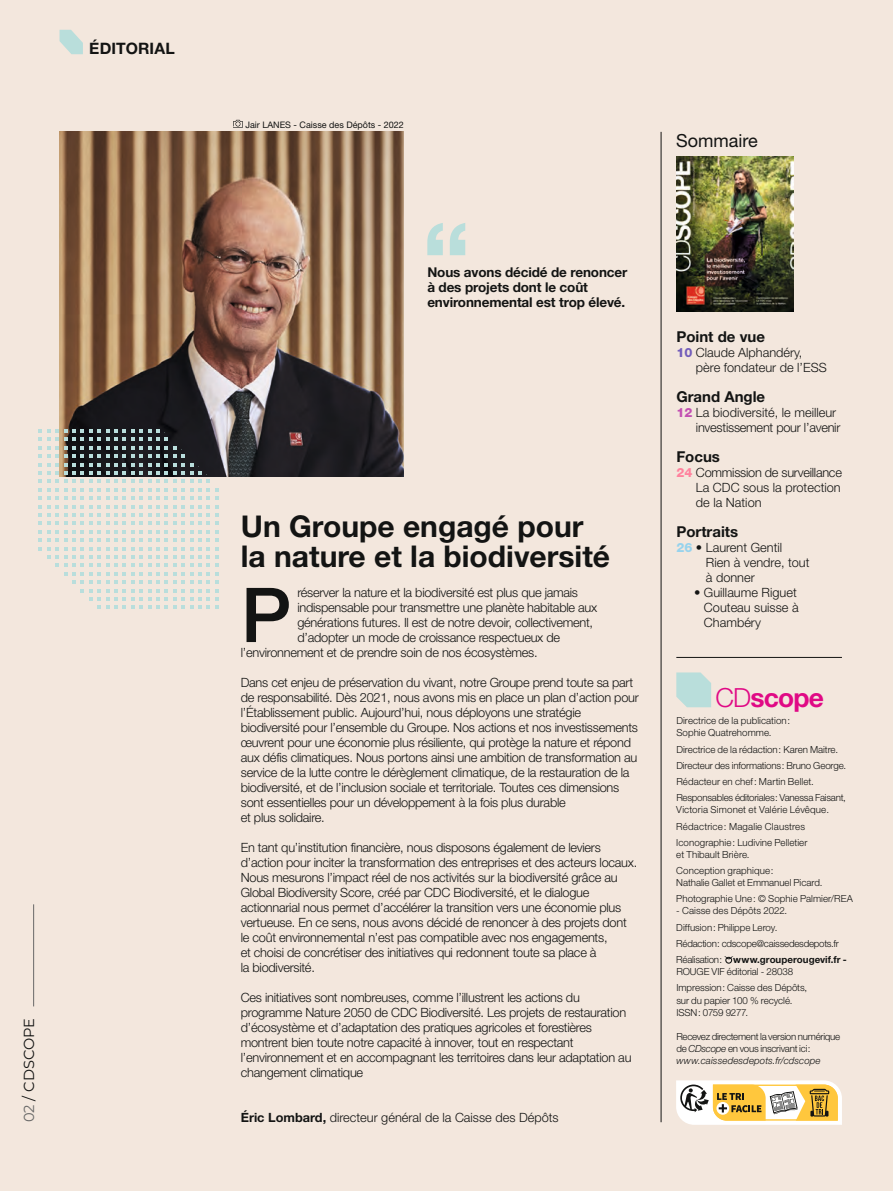
<style>
.page{position:relative;width:893px;height:1191px;background:#f3e7dd}
.page>*{position:absolute;margin:0;border:0;box-sizing:border-box;transform-origin:0 0}
.t1{font:500 75.75px "Helvetica Neue LT Std";color:#131413}
.t2{font:700 30px/30px "Helvetica Neue LT Std";color:#131413}
.t3{font:700 26.4px "Helvetica Neue LT Std";letter-spacing:-.03em;color:#e00985}
.t4{font:18px "Helvetica Neue LT Std";color:#131413}
.t5{font:700 15.75px "Helvetica Neue LT Std";letter-spacing:.01em;color:#131413}
.t6{font:700 15px "Helvetica Neue LT Std";color:#131413}
.t7{font:14.55px "Montserrat";color:#131413}
.t8{font:700 13.5px/15px "Helvetica Neue LT Std";letter-spacing:-.01em;color:#131413}
.t9{font:300 12.75px/15px "Helvetica Neue LT Std";letter-spacing:-.02em;color:#131413}
.t10{font:300 12.75px/15px "Helvetica Neue LT Std";color:#131413}
.t11{font:300 9.75px/16.2px "Helvetica Neue LT Std";letter-spacing:-.005em;color:#131413}
.t12{font:300 9.75px/12px "Helvetica Neue LT Std";letter-spacing:-.03em;color:#131413}
.t13{font:9px "Helvetica Neue LT Std";color:#131413}
.s1{color:#686867}
.s2{font-weight:700}
.s3{font-weight:800;color:#735dba}
.s4{font-weight:800;color:#c250b2}
.s5{font-weight:800;color:#ff839e}
.s6{font-weight:800;color:#97d3ed}
.s7{font-weight:300}
.s8{font-style:italic}
</style>
<div class="page">
<img style="left:60px;top:132px;width:344px;height:344px">
<svg style="left:39px;top:429px;width:179px;height:180px"></svg>
<svg style="left:724px;top:956px;width:9px;height:7px"></svg>
<svg style="left:676px;top:672px;width:35px;height:35px"></svg>
<img style="left:676px;top:157px;width:117px;height:154px">
<hr style="left:661px;top:132px;width:1px;height:990px;background:#131413">
<hr style="left:676px;top:657px;width:166px;height:1px;background:#131413">
<svg style="left:427px;top:223px;width:38px;height:32px"></svg>
<svg style="left:233px;top:120px;width:10px;height:8px"></svg>
<svg style="left:676px;top:1080px;width:166px;height:44px;background:#dfca97"></svg>
<hr style="left:33px;top:904px;width:1px;height:102px;background:#686867">
<svg style="left:60px;top:30px;width:23px;height:24px"></svg>
<p class="t5" style="left:89px;top:39px;width:87px">ÉDITORIAL</p>
<p class="t7" style="left:19px;top:1122px;width:106px;rotate:-90deg"><span class="s1">02</span> / CDSCOPE</p>
<p class="t13" style="left:245px;top:119px;width:160px">Jair LANES - Caisse des Dépôts - 2022</p>
<h3 class="t4" style="left:676px;top:130px;width:83px">Sommaire</h3>
<p class="t8" style="left:427px;top:264px;width:202px">Nous avons décidé de renoncer à des projets dont le coût environnemental est trop élevé.</p>
<h2 class="t2" style="left:241px;top:510px;width:371px">Un Groupe engagé pour la nature et la biodiversité</h2>
<h1 class="t1" style="left:241px;top:570px;width:52px">P</h1>
<p class="t9" style="left:297px;top:585px;width:282px">réserver la nature et la biodiversité est plus que jamais</p>
<p class="t9" style="left:297px;top:600px;width:301px">indispensable pour transmettre une planète habitable aux</p>
<p class="t9" style="left:297px;top:614px;width:297px">générations futures. Il est de notre devoir, collectivement,</p>
<p class="t9" style="left:297px;top:629px;width:264px">d’adopter un mode de croissance respectueux de</p>
<p class="t9" style="left:241px;top:644px;width:298px">l’environnement et de prendre soin de nos écosystèmes.</p>
<p class="t9" style="left:241px;top:674px;width:399px">Dans cet enjeu de préservation du vivant, notre Groupe prend toute sa part de responsabilité. Dès 2021, nous avons mis en place un plan d’action pour l’Établissement public. Aujourd’hui, nous déployons une stratégie biodiversité pour l’ensemble du Groupe. Nos actions et nos investissements œuvrent pour une économie plus résiliente, qui protège la nature et répond aux défis climatiques. Nous portons ainsi une ambition de transformation au service de la lutte contre le dérèglement climatique, de la restauration de la biodiversité, et de l’inclusion sociale et territoriale. Toutes ces dimensions sont essentielles pour un développement à la fois plus durable<br>et plus solidaire.</p>
<p class="t9" style="left:241px;top:839px;width:398px">En tant qu’institution financière, nous disposons également de leviers d’action pour inciter la transformation des entreprises et des acteurs locaux.<br>Nous mesurons l’impact réel de nos activités sur la biodiversité grâce au Global Biodiversity Score, créé par CDC Biodiversité, et le dialogue actionnarial nous permet d’accélérer la transition vers une économie plus vertueuse. En ce sens, nous avons décidé de renoncer à des projets dont le coût environnemental n’est pas compatible avec nos engagements,<br>et choisi de concrétiser des initiatives qui redonnent toute sa place à<br>la biodiversité.</p>
<p class="t9" style="left:241px;top:989px;width:392px">Ces initiatives sont nombreuses, comme l’illustrent les actions du programme Nature 2050 de CDC Biodiversité. Les projets de restauration d’écosystème et d’adaptation des pratiques agricoles et forestières montrent bien toute notre capacité à innover, tout en respectant l’environnement et en accompagnant les territoires dans leur adaptation au changement climatique</p>
<p class="t10" style="left:241px;top:1109px;width:319px"><span class="s2">Éric Lombard,</span> directeur général de la Caisse des Dépôts</p>
<p class="t6" style="left:676px;top:327px;width:90px">Point de vue</p>
<p class="t10" style="left:696px;top:345px;width:132px;text-indent:-20px"><span class="s3">10</span> Claude Alphandéry, père fondateur de l’ESS</p>
<p class="t6" style="left:676px;top:387px;width:90px">Grand Angle</p>
<p class="t9" style="left:696px;top:405px;width:146px;text-indent:-20px"><span class="s4">12</span> La biodiversité, le meilleur investissement pour l’avenir</p>
<p class="t6" style="left:676px;top:447px;width:45px">Focus</p>
<p class="t9" style="left:696px;top:465px;width:148px;text-align:justify;text-indent:-20px"><span class="s5">24</span> Commission de surveillance La CDC sous la protection de la Nation</p>
<p class="t6" style="left:676px;top:522px;width:63px">Portraits</p>
<p class="t10" style="left:706px;top:540px;width:105px;text-indent:-30px"><span class="s6">26</span> • Laurent Gentil<br>Rien à vendre, tout à donner</p>
<p class="t10" style="left:704px;top:584px;width:96px;text-indent:-10px">• Guillaume Riguet<br>Couteau suisse à<br>Chambéry</p>
<h3 class="t3" style="left:715px;top:681px;width:110px"><span class="s7">CD</span>scope</h3>
<p class="t11" style="left:676px;top:714px;width:115px;line-height:12px">Directrice de la publication:<br>Sophie Quatrehomme.</p>
<p class="t11" style="left:676px;top:741px;width:171px">Directrice de la rédaction: Karen Maitre.<br>Directeur des informations: Bruno George.<br>Rédacteur en chef: Martin Bellet.<br>Responsables éditoriales: Vanessa Faisant,</p>
<p class="t11" style="left:676px;top:801px;width:154px">Victoria Simonet et Valérie Lévêque.<br>Rédactrice: Magalie Claustres<br>Iconographie: Ludivine Pelletier</p>
<p class="t11" style="left:676px;top:846px;width:99px">et Thibault Brière.<br>Conception graphique:</p>
<p class="t11" style="left:676px;top:874px;width:178px">Nathalie Gallet et Emmanuel Picard.<br>Photographie Une: © Sophie Palmier/REA</p>
<p class="t11" style="left:676px;top:902px;width:172px">- Caisse des Dépôts 2022.<br>Diffusion: Philippe Leroy.<br>Rédaction: cdscope@caissedesdepots.fr Réalisation: <span class="s2">www.grouperougevif.fr -</span></p>
<p class="t11" style="left:676px;top:963px;width:132px">ROUGE VIF éditorial - 28038<br>Impression: Caisse des Dépôts,</p>
<p class="t11" style="left:676px;top:993px;width:118px;line-height:12px">sur du papier 100 % recyclé.<br>ISSN: 0759 9277.</p>
<p class="t12" style="left:676px;top:1029px;width:165px">Recevez directement la version numérique de <span class="s8">CDscope</span> en vous inscrivant ici: <span class="s8">www.caissedesdepots.fr/cdscope</span></p>
</div>
